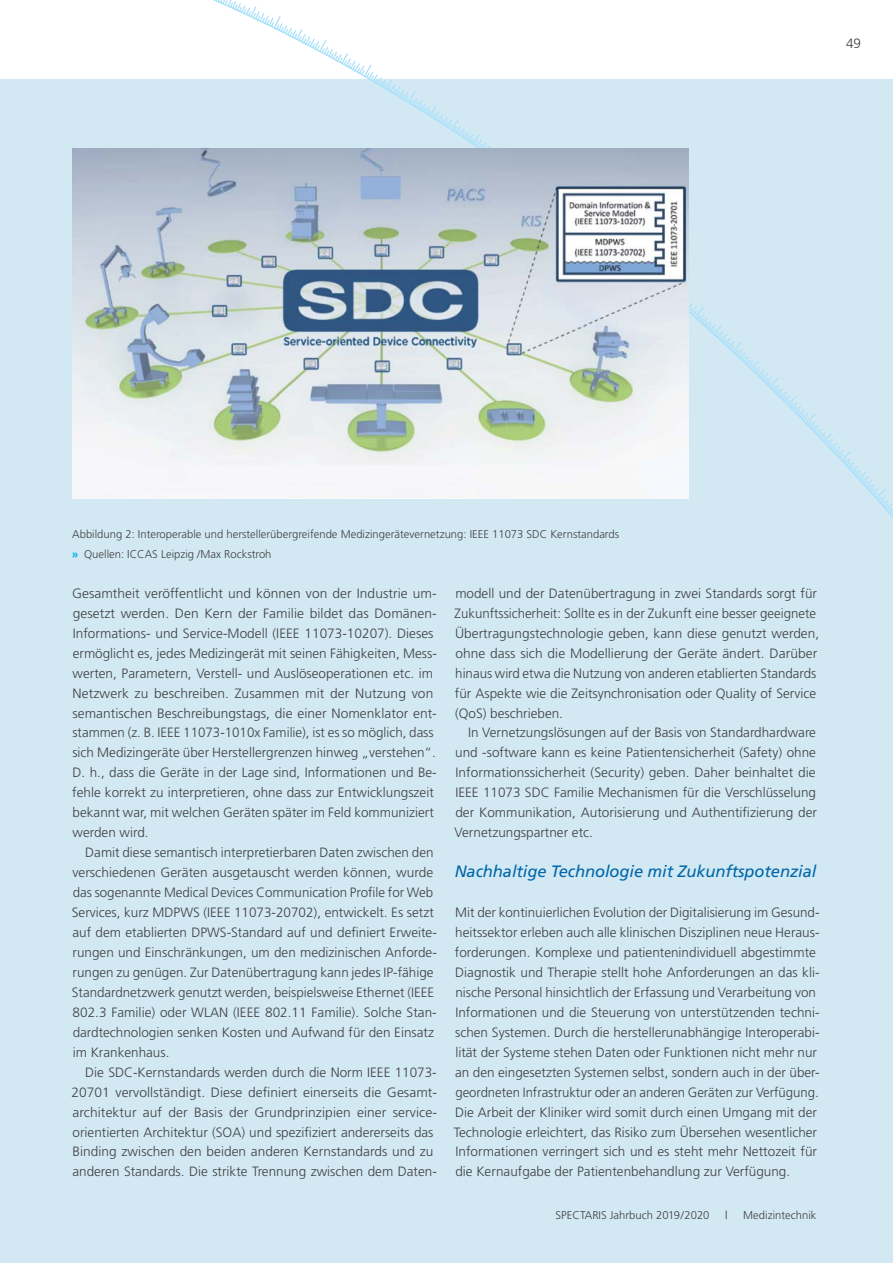
<style>
.page{position:relative;width:893px;height:1263px;background:#fff}
.page>*{position:absolute;margin:0;border:0;box-sizing:border-box;transform-origin:0 0}
.t1{font:italic 16.5px "Frutiger";letter-spacing:-.005em;color:#0066a9}
.t2{font:300 13.5px/20px "Frutiger LT Std";color:#414042}
.t3{font:300 11.25px/20px "Frutiger LT Std";color:#414042}
.t4{font:300 11.25px "Frutiger";color:#414042}
.s1{font-weight:700;color:#00aeef}
</style>
<div class="page">
<div style="left:0;top:79px;width:893px;height:1184px;background:#d2e9f3"></div>
<svg style="left:213px;top:0;width:120px;height:52px"></svg>
<svg style="left:319px;top:50px;width:423px;height:301px"></svg>
<svg style="left:731px;top:350px;width:162px;height:168px"></svg>
<img style="left:72px;top:149px;width:617px;height:349px">
<p class="t2" style="left:846px;top:33px;width:17px">49</p>
<p class="t3" style="left:72px;top:524px;width:548px">Abbildung 2: Interoperable und herstellerübergreifende Medizingerätevernetzung: IEEE 11073 SDC Kernstandards <span class="s1">»</span> Quellen: ICCAS Leipzig /Max Rockstroh</p>
<p class="t2" style="left:72px;top:583px;width:366px">Gesamtheit veröffentlicht und können von der Industrie um&shy;gesetzt werden. Den Kern der Familie bildet das Domänen-Informations- und Service-Modell (IEEE 11073-10207). Dieses ermöglicht es, jedes Medizingerät mit seinen Fähigkeiten, Mess&shy;werten, Parametern, Verstell- und Auslöseoperationen etc. im Netzwerk zu beschreiben. Zusammen mit der Nutzung von semantischen Beschreibungstags, die einer Nomenklator ent&shy;stammen (z. B. IEEE 11073-1010x Familie), ist es so möglich, dass sich Medizingeräte über Herstellergrenzen hinweg „verstehen“.<br>D. h., dass die Geräte in der Lage sind, Informationen und Be&shy;fehle korrekt zu interpretieren, ohne dass zur Entwicklungszeit bekannt war, mit welchen Geräten später im Feld kommuniziert werden wird.</p>
<p class="t2" style="left:72px;top:843px;width:366px;text-indent:13px">Damit diese semantisch interpretierbaren Daten zwischen den verschiedenen Geräten ausgetauscht werden können, wurde das sogenannte Medical Devices Communication Profile for Web Services, kurz MDPWS (IEEE 11073-20702), entwickelt. Es setzt auf dem etablierten DPWS-Standard auf und definiert Erweite&shy;rungen und Einschränkungen, um den medizinischen Anforde&shy;rungen zu genügen. Zur Datenübertragung kann jedes IP-fähige Standardnetzwerk genutzt werden, beispielsweise Ethernet (IEEE 802.3 Familie) oder WLAN (IEEE 802.11 Familie). Solche Stan&shy;dardtechnologien senken Kosten und Aufwand für den Einsatz im Krankenhaus.</p>
<p class="t2" style="left:71px;top:1062px;width:367px;text-indent:14px">Die SDC-Kernstandards werden durch die Norm IEEE 11073- 20701 vervollständigt. Diese definiert einerseits die Gesamt&shy;architektur auf der Basis der Grundprinzipien einer service&shy;orientierten Architektur (SOA) und spezifiziert andererseits das Binding zwischen den beiden anderen Kernstandards und zu anderen Standards. Die strikte Trennung zwischen dem Daten-</p>
<p class="t2" style="left:454px;top:583px;width:366px">modell und der Datenübertragung in zwei Standards sorgt für Zukunftssicherheit: Sollte es in der Zukunft eine besser geeignete Übertragungstechnologie geben, kann diese genutzt werden, ohne dass sich die Modellierung der Geräte ändert. Darüber hinaus wird etwa die Nutzung von anderen etablierten Standards für Aspekte wie die Zeitsynchronisation oder Quality of Service (QoS) beschrieben.</p>
<p class="t2" style="left:455px;top:723px;width:364px;text-align:justify;text-indent:14px">In Vernetzungslösungen auf der Basis von Standardhardware und -software kann es keine Patientensicherheit (Safety) ohne Informationssicherheit (Security) geben. Daher beinhaltet die IEEE 11073 SDC Familie Mechanismen für die Verschlüsselung der Kommunikation, Autorisierung und Authentifizierung der Vernetzungspartner etc.</p>
<p class="t1" style="left:455px;top:862px;width:363px">Nachhaltige Technologie mit Zukunftspotenzial</p>
<p class="t2" style="left:454px;top:902px;width:367px">Mit der kontinuierlichen Evolution der Digitalisierung im Gesund&shy;heitssektor erleben auch alle klinischen Disziplinen neue Heraus&shy;forderungen. Komplexe und patientenindividuell abgestimmte Diagnostik und Therapie stellt hohe Anforderungen an das kli&shy;nische Personal hinsichtlich der Erfassung und Verarbeitung von Informationen und die Steuerung von unterstützenden techni&shy;schen Systemen. Durch die herstellerunabhängige Interoperabi&shy;lität der Systeme stehen Daten oder Funktionen nicht mehr nur an den eingesetzten Systemen selbst, sondern auch in der über&shy;geordneten Infrastruktur oder an anderen Geräten zur Verfügung.<br>Die Arbeit der Kliniker wird somit durch einen Umgang mit der Technologie erleichtert, das Risiko zum Übersehen wesentlicher Informationen verringert sich und es steht mehr Nettozeit für die Kernaufgabe der Patientenbehandlung zur Verfügung.</p>
<p class="t4" style="left:556px;top:1209px;width:155px">SPECTARIS Jahrbuch 2019/2020</p>
<p class="t4" style="left:725px;top:1209px;width:4px">|</p>
<p class="t4" style="left:743px;top:1209px;width:75px">Medizintechnik</p>
</div>
